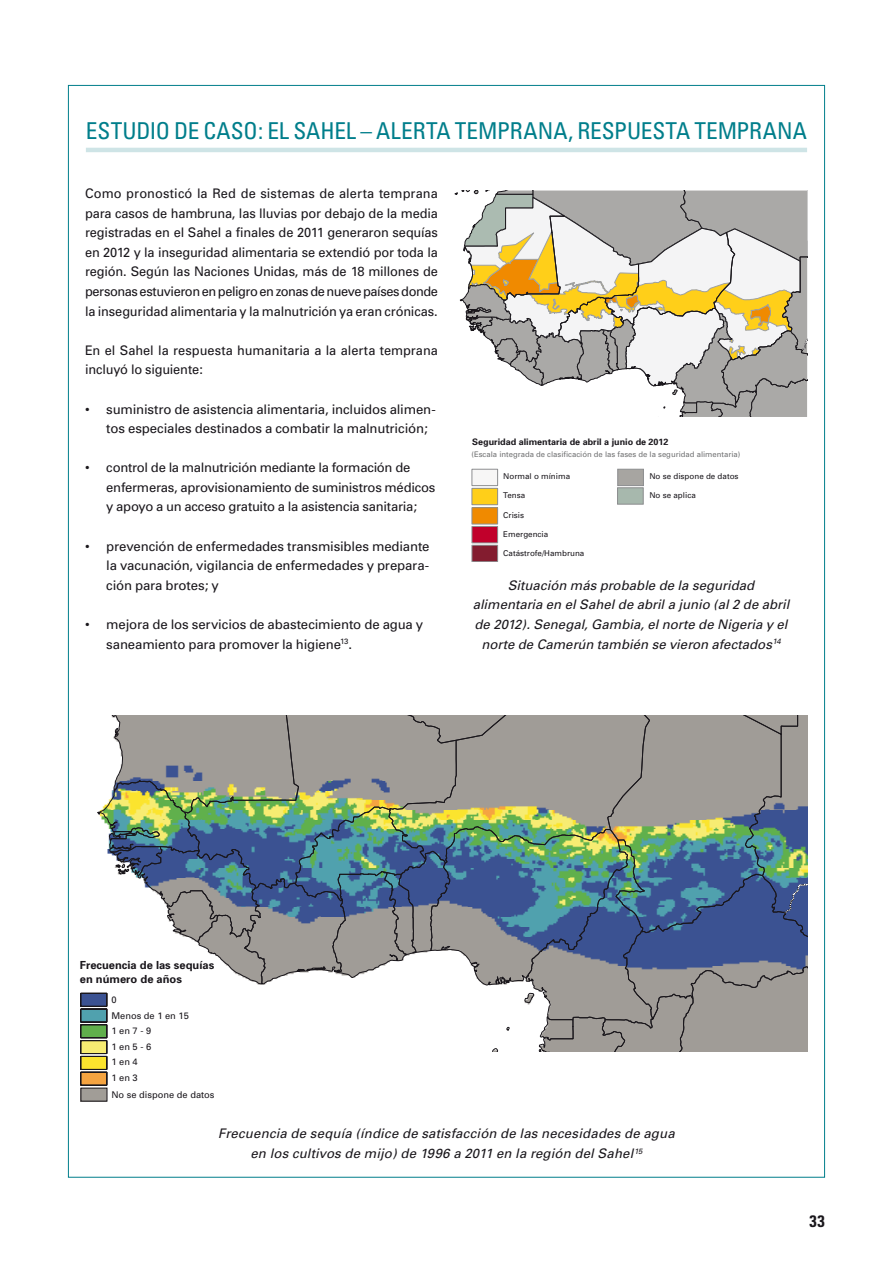
<style>
.page{position:relative;width:893px;height:1263px;background:#fff}
.page>*{position:absolute;margin:0;border:0;box-sizing:border-box;transform-origin:0 0}
.section_2__body_text{font:condensed 23.25px "Univers";color:#007e8b}
.t1{font:700 condensed 16.5px "Univers";color:#1a171c}
.body_text{font:13.2px/19.6px "Univers";letter-spacing:-.01em;color:#1a171c;text-align:justify}
.bullets__left_justif{font:13.2px/19.6px "Univers";letter-spacing:-.01em;color:#1a171c}
.t2{font:italic 13.2px/19.6px "Univers";letter-spacing:.005em;color:#1a171c;text-align:center}
.bullets__left_justif-2{font:13.05px/19.6px "Univers";letter-spacing:-.02em;color:#1a171c}
.t3{font:700 11.1px/14px "Univers";color:#1a171c}
.t4{font:9.3px/15.8px "Univers";color:#1a171c}
.t5{font:700 9px "Univers";color:#1a171c}
.t6{font:7.95px "Univers";color:#1a171c}
.t7{font:7.65px "Univers";color:#707172}
</style>
<div class="page">
<hr style="left:86px;top:148px;width:721px;height:4px;background:#cee4e6">
<svg style="left:455px;top:191px;width:353px;height:226px"></svg>
<div style="left:472px;top:488px;width:26px;height:17px;background:#ffcf19"></div>
<div style="left:472px;top:488px;width:26px;height:17px;border:1px solid #8e8f91"></div>
<div style="left:472px;top:508px;width:26px;height:16px;background:#f08a00"></div>
<div style="left:472px;top:507px;width:26px;height:17px;border:1px solid #8e8f91"></div>
<div style="left:472px;top:526px;width:26px;height:17px;background:#c1002b"></div>
<div style="left:472px;top:526px;width:26px;height:17px;border:1px solid #8e8f91"></div>
<div style="left:472px;top:545px;width:26px;height:17px;background:#831c2f"></div>
<div style="left:472px;top:545px;width:26px;height:17px;border:1px solid #8e8f91"></div>
<div style="left:472px;top:469px;width:26px;height:17px;background:#f7f6f6"></div>
<div style="left:472px;top:469px;width:26px;height:17px;border:1px solid #8e8f91"></div>
<div style="left:617px;top:469px;width:27px;height:17px;background:#a7a5a1;border:1px solid #8b8c8e"></div>
<div style="left:617px;top:487px;width:26px;height:17px;background:#a7b8ad;border:1px solid #8b8c8e"></div>
<div style="left:81px;top:1088px;width:26px;height:13px;background:#a19d97"></div>
<div style="left:80px;top:1087px;width:27px;height:14px;border:1px solid #1a171c"></div>
<svg style="left:80px;top:715px;width:728px;height:371px"></svg>
<p class="section_2__body_text" style="left:86px;top:116px;width:723px">ESTUDIO DE CASO: EL SAHEL – ALERTA TEMPRANA, RESPUESTA TEMPRANA</p>
<p class="body_text" style="left:85px;top:184px;width:354px">Como pronosticó la Red de sistemas de alerta temprana para casos de hambruna, las lluvias por debajo de la media registradas en el Sahel a finales de 2011 generaron sequías en 2012 y la inseguridad alimentaria se extendió por toda la región. Según las Naciones Unidas, más de 18 millones de personas estuvieron en peligro en zonas de nueve países donde la inseguridad alimentaria y la malnutrición ya eran crónicas.</p>
<p class="body_text" style="left:85px;top:340px;width:354px">En el Sahel la respuesta humanitaria a la alerta temprana incluyó lo siguiente:</p>
<p class="bullets__left_justif" style="left:106px;top:399px;width:331px;text-indent:-21px">• suministro de asistencia alimentaria, incluidos alimen&shy;tos especiales destinados a combatir la malnutrición;</p>
<p class="bullets__left_justif-2" style="left:106px;top:458px;width:331px;text-indent:-21px">• control de la malnutrición mediante la formación de enfermeras, aprovisionamiento de suministros médicos y apoyo a un acceso gratuito a la asistencia sanitaria;</p>
<p class="bullets__left_justif" style="left:106px;top:536px;width:325px;text-align:justify;text-indent:-21px">• prevención de enfermedades transmisibles mediante la vacunación, vigilancia de enfermedades y prepara&shy;ción para brotes; y</p>
<p class="bullets__left_justif" style="left:106px;top:615px;width:318px;text-indent:-21px">• mejora de los servicios de abastecimiento de agua y saneamiento para promover la higiene<sup>13</sup>.</p>
<p class="t5" style="left:472px;top:436px;width:198px">Seguridad alimentaria de abril a junio de 2012</p>
<p class="t6" style="left:649px;top:472px;width:91px">No se dispone de datos</p>
<p class="t6" style="left:649px;top:491px;width:48px">No se aplica</p>
<p class="t7" style="left:471px;top:450px;width:270px">(Escala integrada de clasificación de las fases de la seguridad alimentaria)</p>
<p class="t6" style="left:503px;top:472px;width:68px">Normal o mínima</p>
<p class="t6" style="left:503px;top:491px;width:23px">Tensa</p>
<p class="t6" style="left:503px;top:510px;width:22px">Crisis</p>
<p class="t6" style="left:503px;top:529px;width:47px">Emergencia</p>
<p class="t6" style="left:503px;top:549px;width:83px">Catástrofe/Hambruna</p>
<p class="t2" style="left:473px;top:575px;width:318px">Situación más probable de la seguridad alimentaria en el Sahel de abril a junio (al 2 de abril de 2012). Senegal, Gambia, el norte de Nigeria y el norte de Camerún también se vieron afectados<sup>14</sup></p>
<p class="t3" style="left:80px;top:958px;width:136px">Frecuencia de las sequías en número de años</p>
<p class="t4" style="left:111px;top:992px;width:105px">0<br>Menos de 1 en 15<br>1 en 7 - 9<br>1 en 5 - 6<br>1 en 4<br>1 en 3<br>No se dispone de datos</p>
<p class="t2" style="left:218px;top:1124px;width:458px">Frecuencia de sequía (índice de satisfacción de las necesidades de agua en los cultivos de mijo) de 1996 a 2011 en la región del Sahel<sup>15</sup></p>
<p class="t1" style="left:810px;top:1211px;width:17px">33</p>
</div>
